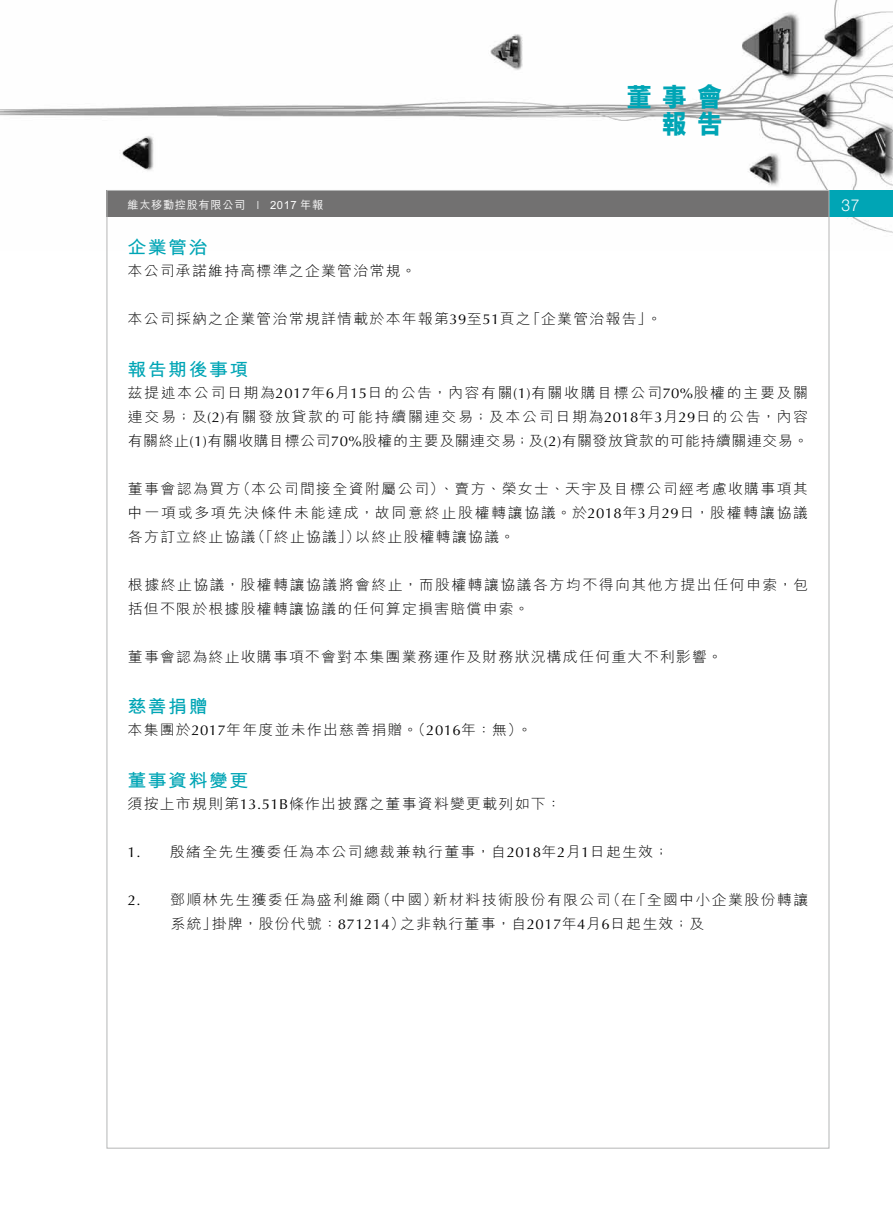
<style>
.page{position:relative;width:893px;height:1212px;background:#fff}
.page>*{position:absolute;margin:0;border:0;box-sizing:border-box;transform-origin:0 0}
.t1{font:800 27px/27px "M Hei HK";color:#00a5b5;text-align:right;scale:.95 1}
.t2{font:700 18px "M Hei HK";letter-spacing:.08em;color:#00a5b5;scale:1.05 1}
.t3{font:300 16.5px "Helvetica Neue LT Std";color:#fff;scale:.95 1}
.t4{font:300 14.25px/24px "M Hei HK";letter-spacing:.08em;color:#000;text-align:justify;scale:1.05 1}
.t5{font:500 11.25px "M Hei HK";letter-spacing:.055em;color:#fff}
.s1{font-family:"Helvetica Neue LT Std";font-weight:300}
.s2{font-family:"Optima LT Std";font-weight:400}
</style>
<div class="page">
<img style="left:0;top:0;width:893px;height:251px">
<div style="left:829px;top:190px;width:64px;height:27px;background:#00a5b5"></div>
<div style="left:107px;top:190px;width:722px;height:27px;background:#727171"></div>
<h1 class="t1" style="left:626px;top:84px;width:103px">董事會報告</h1>
<p class="t5" style="left:128px;top:197px;width:197px">維太移動控股有限公司 <span class="s1">I</span> 2017 年報</p>
<p class="t3" style="left:841px;top:195px;width:20px">37</p>
<p class="t2" style="left:128px;top:234px;width:78px">企業管治</p>
<p class="t4" style="left:128px;top:259px;width:276px">本公司承諾維持高標準之企業管治常規。</p>
<p class="t4" style="left:128px;top:307px;width:510px">本公司採納之企業管治常規詳情載於本年報第<span class="s2">39</span>至<span class="s2">51</span>頁之「企業管治報告」。</p>
<p class="t2" style="left:128px;top:356px;width:117px">報告期後事項</p>
<p class="t4" style="left:128px;top:380px;width:650px">茲提述本公司日期為<span class="s2">2017</span>年<span class="s2">6</span>月<span class="s2">15</span>日的公告，內容有關<span class="s2">(1)</span>有關收購目標公司<span class="s2">70%</span>股權的主要及關連交易；及<span class="s2">(2)</span>有關發放貸款的可能持續關連交易；及本公司日期為<span class="s2">2018</span>年<span class="s2">3</span>月<span class="s2">29</span>日的公告，內容有關終止<span class="s2">(1)</span>有關收購目標公司<span class="s2">70%</span>股權的主要及關連交易；及<span class="s2">(2)</span>有關發放貸款的可能持續關連交易。</p>
<p class="t4" style="left:128px;top:476px;width:650px">董事會認為買方（本公司間接全資附屬公司）、賣方、榮女士、天宇及目標公司經考慮收購事項其中一項或多項先決條件未能達成，故同意終止股權轉讓協議。於<span class="s2">2018</span>年<span class="s2">3</span>月<span class="s2">29</span>日，股權轉讓協議各方訂立終止協議（「終止協議」）以終止股權轉讓協議。</p>
<p class="t4" style="left:128px;top:572px;width:649px">根據終止協議，股權轉讓協議將會終止，而股權轉讓協議各方均不得向其他方提出任何申索，包括但不限於根據股權轉讓協議的任何算定損害賠償申索。</p>
<p class="t4" style="left:128px;top:644px;width:568px">董事會認為終止收購事項不會對本集團業務運作及財務狀況構成任何重大不利影響。</p>
<p class="t2" style="left:128px;top:693px;width:78px">慈善捐贈</p>
<p class="t4" style="left:128px;top:718px;width:387px">本集團於<span class="s2">2017</span>年年度並未作出慈善捐贈。（<span class="s2">2016</span>年：無）。</p>
<p class="t2" style="left:128px;top:767px;width:117px">董事資料變更</p>
<p class="t4" style="left:128px;top:791px;width:414px">須按上市規則第<span class="s2">13.51B</span>條作出披露之董事資料變更載列如下：</p>
<p class="t4" style="left:128px;top:839px;width:517px"><span class="s2">1.</span> 殷緒全先生獲委任為本公司總裁兼執行董事，自<span class="s2">2018</span>年<span class="s2">2</span>月<span class="s2">1</span>日起生效；</p>
<p class="t4" style="left:171px;top:887px;width:609px;text-indent:-43px"><span class="s2">2.</span> 鄧順林先生獲委任為盛利維爾（中國）新材料技術股份有限公司（在「全國中小企業股份轉讓系統」掛牌，股份代號：<span class="s2">871214</span>）之非執行董事，自<span class="s2">2017</span>年<span class="s2">4</span>月<span class="s2">6</span>日起生效；及</p>
</div>
